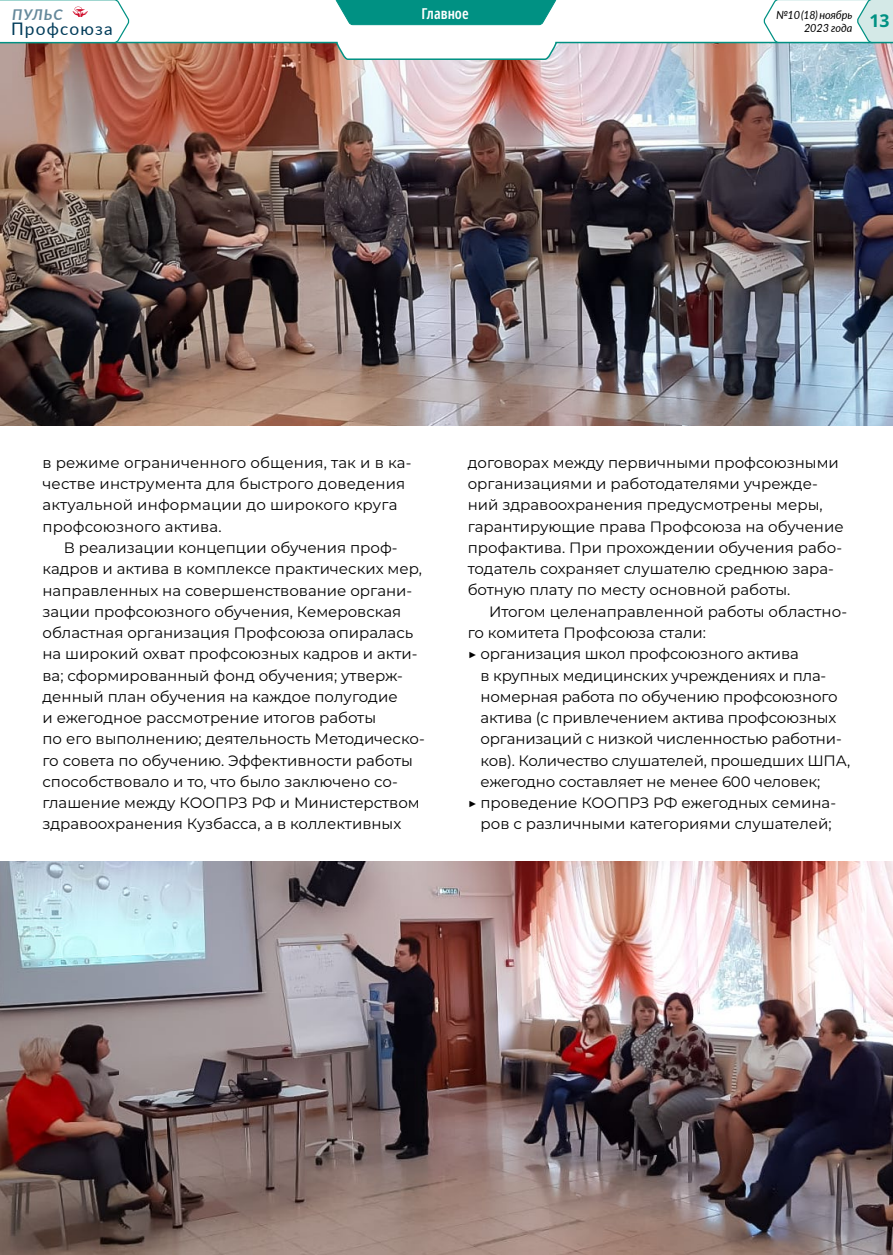
<style>
.page{position:relative;width:893px;height:1255px;background:#fff}
.page>*{position:absolute;margin:0;border:0;box-sizing:border-box;transform-origin:0 0}
.t1{font:700 17.7px "Noto Sans";color:#009183}
.t2{font:17.25px "Lato";letter-spacing:.07em;color:#003b59}
.t3{font:15px/21.3px "Montserrat";color:#000}
.t4{font:600 extra-condensed 15px "Noto Sans";color:#fff}
.t5{font:italic 700 14.85px "Lato";letter-spacing:.07em;color:#66899b}
.t6{font:italic 11.25px/12.8px "Lato";letter-spacing:-.01em;color:#000;text-align:right}
.s1{font-family:"Montserrat Alternates";font-weight:100;font-style:italic}
</style>
<div class="page">
<img style="left:0;top:861px;width:893px;height:393px">
<img style="left:0;top:61px;width:893px;height:364px">
<img style="left:0;top:25px;width:893px;height:36px">
<svg style="left:335px;top:0;width:222px;height:25px"></svg>
<svg style="left:762px;top:0;width:131px;height:44px"></svg>
<svg style="left:0;top:0;width:131px;height:44px"></svg>
<p class="t5" style="left:12px;top:3px;width:52px">ПУЛЬС</p>
<p class="t2" style="left:11px;top:16px;width:103px">Профсоюза</p>
<p class="t4" style="left:422px;top:3px;width:49px">Главное</p>
<p class="t6" style="left:776px;top:8px;width:78px">№10(18) ноябрь<br>2023 года</p>
<p class="t1" style="left:869px;top:8px;width:21px">13</p>
<p class="t3" style="left:43px;top:451px;width:370px">в режиме ограниченного общения, так и в ка&shy;честве инструмента для быстрого доведения актуальной информации до широкого круга профсоюзного актива.</p>
<p class="t3" style="left:43px;top:536px;width:384px;text-indent:21px">В реализации концепции обучения проф&shy;кадров и актива в комплексе практических мер, направленных на совершенствование органи&shy;зации профсоюзного обучения, Кемеровская областная организация Профсоюза опиралась на широкий охват профсоюзных кадров и акти&shy;ва; сформированный фонд обучения; утверж&shy;денный план обучения на каждое полугодие<br>и ежегодное рассмотрение итогов работы<br>по его выполнению; деятельность Методическо&shy;го совета по обучению. Эффективности работы способствовало и то, что было заключено со&shy;глашение между КООПРЗ РФ и Министерством здравоохранения Кузбасса, а в коллективных</p>
<p class="t3" style="left:468px;top:451px;width:377px">договорах между первичными профсоюзными организациями и работодателями учрежде&shy;ний здравоохранения предусмотрены меры, гарантирующие права Профсоюза на обучение профактива. При прохождении обучения рабо&shy;тодатель сохраняет слушателю среднюю зара&shy;ботную плату по месту основной работы.</p>
<p class="t3" style="left:468px;top:600px;width:381px;text-indent:21px">Итогом целенаправленной работы областно&shy;го комитета Профсоюза стали:<br><span class="s1">▶</span> организация школ профсоюзного актива</p>
<p class="t3" style="left:480px;top:664px;width:347px">в крупных медицинских учреждениях и пла-</p>
<p class="t3" style="left:480px;top:685px;width:359px">номерная работа по обучению профсоюзного</p>
<p class="t3" style="left:480px;top:706px;width:357px">актива (с привлечением актива профсоюзных</p>
<p class="t3" style="left:480px;top:727px;width:363px">организаций с низкой численностью работни-</p>
<p class="t3" style="left:480px;top:749px;width:371px">ков). Количество слушателей, прошедших ШПА,</p>
<p class="t3" style="left:480px;top:770px;width:341px">ежегодно составляет не менее 600 человек;</p>
<p class="t3" style="left:468px;top:791px;width:370px"><span class="s1">▶</span> проведение КООПРЗ РФ ежегодных семина-</p>
<p class="t3" style="left:480px;top:812px;width:353px">ров с различными категориями слушателей;</p>
</div>
